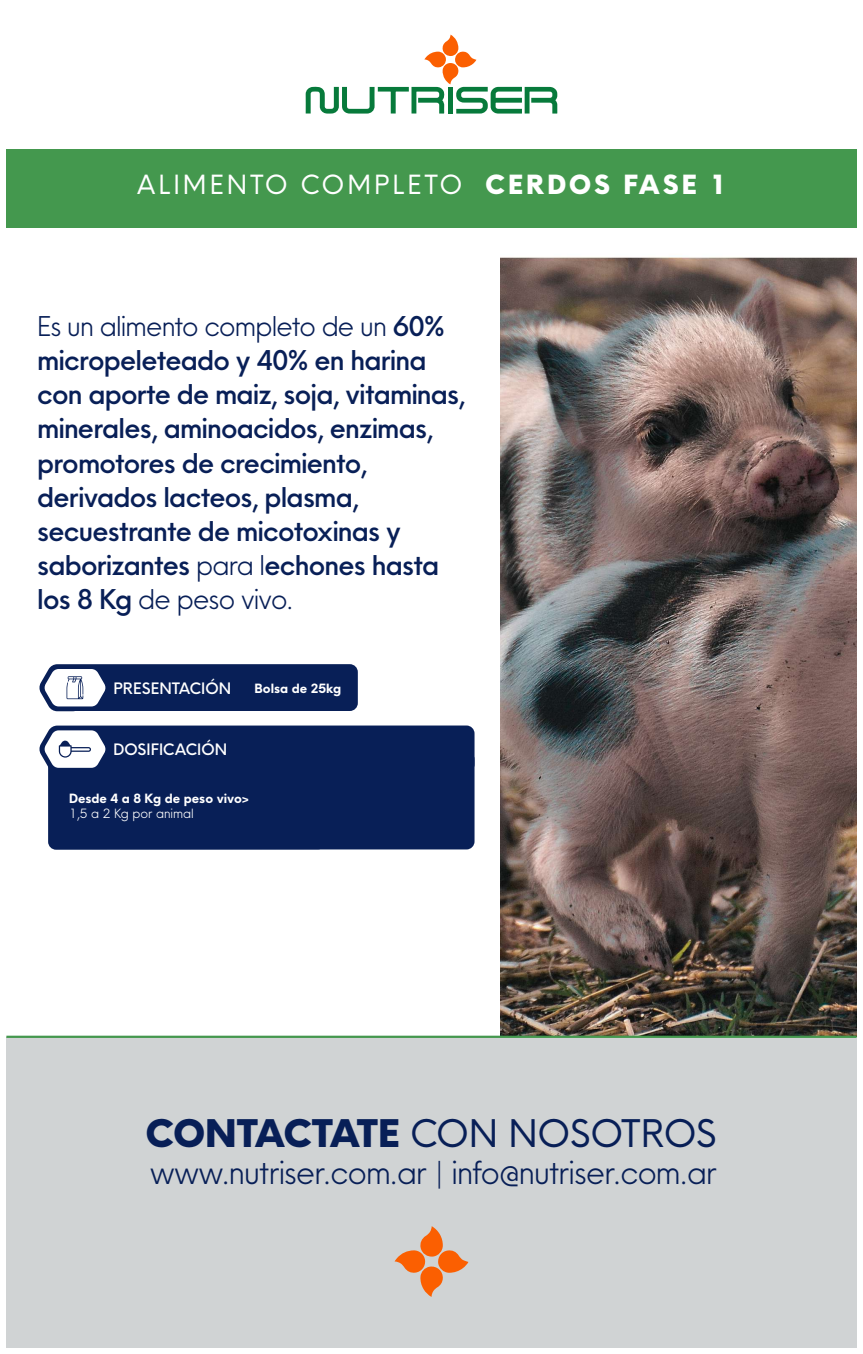
<style>
.page{position:relative;width:863px;height:1354px;background:#fff}
.page>*{position:absolute;margin:0;border:0;box-sizing:border-box;transform-origin:0 0}
.t1{font:39.83px "Neue Einstellung";letter-spacing:-.01em;color:#081f57}
.t2{font:300 33px "Neue Einstellung";letter-spacing:-.025em;color:#081f57}
.t3{font:500 28.5px/34.2px "Neue Einstellung";letter-spacing:-.03em;color:#081f57}
.t4{font:27.67px "Neue Einstellung";letter-spacing:.105em;color:#fff}
.t5{font:500 16.5px "Neue Einstellung";color:#fff}
.t6{font:700 13.35px "Neue Einstellung";color:#fff}
.t7{font:300 13.35px "Neue Einstellung";color:#fff}
.s1{font-weight:900}
.s2{font-weight:300}
</style>
<div class="page">
<div style="left:6px;top:1037px;width:850px;height:310px;background:#d0d3d4"></div>
<svg style="left:394px;top:1226px;width:74px;height:71px"></svg>
<svg style="left:39px;top:664px;width:319px;height:47px;background:#2c406f"></svg>
<svg style="left:39px;top:725px;width:435px;height:125px;background:#162c61"></svg>
<img style="left:500px;top:257px;width:356px;height:779px">
<hr style="left:6px;top:1036px;width:850px;height:2px;background:#44984e">
<div style="left:6px;top:149px;width:850px;height:79px;background:#44984e"></div>
<svg style="left:305px;top:35px;width:252px;height:79px"></svg>
<div style="left:448px;top:87px;width:5px;height:26px;background:#077a3b"></div>
<p class="t4" style="left:137px;top:167px;width:591px">ALIMENTO COMPLETO <span class="s1">CERDOS FASE 1</span></p>
<p class="t3" style="left:37px;top:308px;width:430px"><span class="s2">Es un alimento completo de un</span> 60% micropeleteado y 40% en harina con aporte de maiz, soja, vitaminas, minerales, aminoacidos, enzimas, promotores de crecimiento, derivados lacteos, plasma, secuestrante de micotoxinas y saborizantes <span class="s2">para l</span>echones hasta los 8 Kg <span class="s2">de peso vivo.</span></p>
<p class="t5" style="left:113px;top:677px;width:119px">PRESENTACIÓN</p>
<p class="t6" style="left:254px;top:679px;width:88px">Bolsa de 25kg</p>
<p class="t5" style="left:113px;top:739px;width:115px">DOSIFICACIÓN</p>
<p class="t6" style="left:69px;top:789px;width:181px">Desde 4 a 8 Kg de peso vivo&gt;</p>
<p class="t7" style="left:69px;top:804px;width:126px">1,5 a 2 Kg por animal</p>
<h1 class="t1" style="left:146px;top:1107px;width:572px"><span class="s1">CONTACTATE</span> CON NOSOTROS</h1>
<p class="t2" style="left:150px;top:1151px;width:568px">www.nutriser.com.ar | info@nutriser.com.ar</p>
</div>
